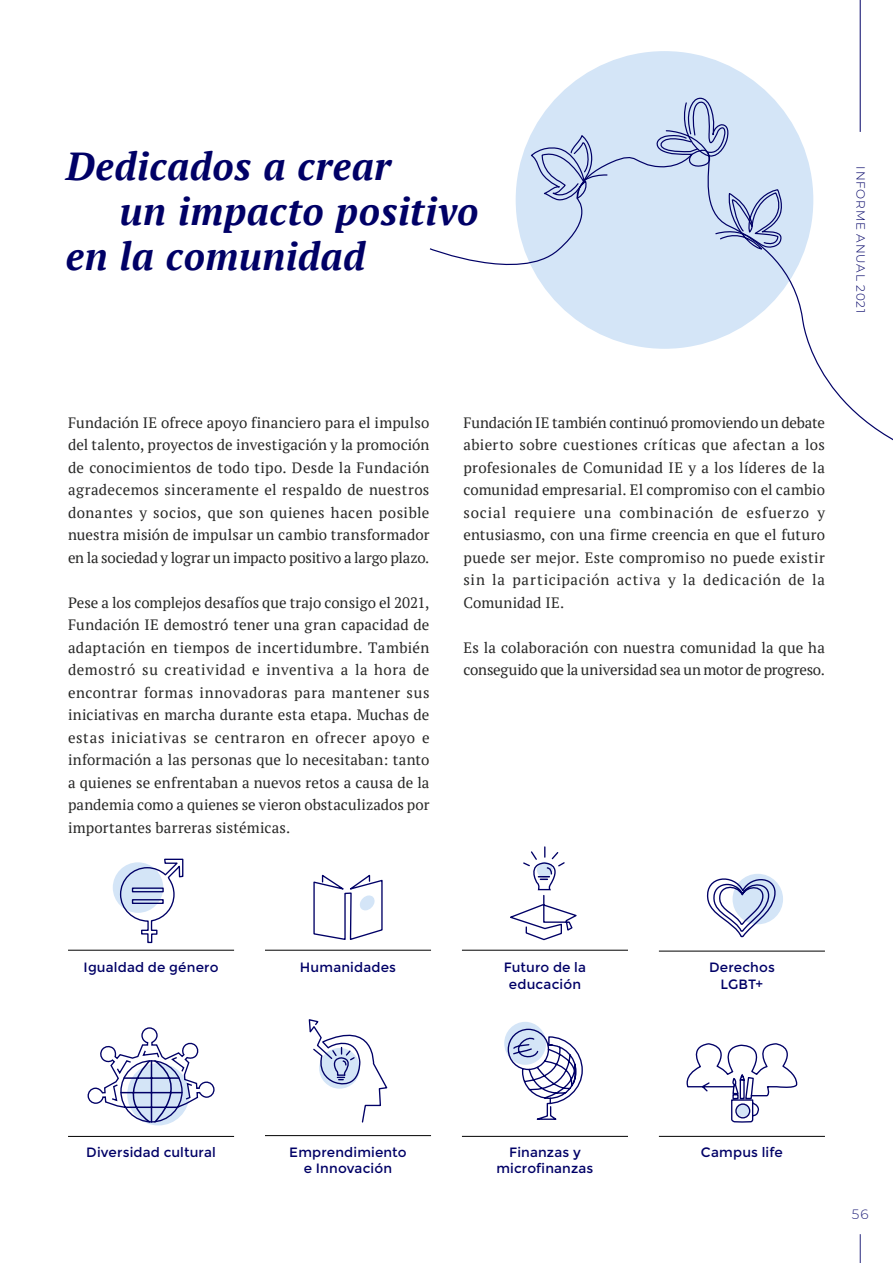
<style>
.page{position:relative;width:893px;height:1263px;background:#fff}
.page>*{position:absolute;margin:0;border:0;box-sizing:border-box;transform-origin:0 0}
._5_Subhead{font:italic 700 39px "PT Serif";letter-spacing:.015em;color:#006}
._6_Running_Text{font:15px/22.5px "PT Serif";letter-spacing:.005em;color:#282827;text-align:justify}
._11_Text_Infographic{font:13.5px "Montserrat";letter-spacing:.01em;color:#006}
.t1{font:300 13.5px "Montserrat";color:#26267d}
.t2{font:300 12px "Montserrat";letter-spacing:.065em;color:#006}
</style>
<div class="page">
<div style="left:516px;top:51px;width:297px;height:298px;background:#d4e5f7;border-radius:50%"></div>
<hr style="left:265px;top:1135px;width:166px;height:1px;background:#000">
<hr style="left:265px;top:950px;width:166px;height:1px;background:#000">
<svg style="left:313px;top:874px;width:70px;height:66px"></svg>
<svg style="left:308px;top:1019px;width:80px;height:104px"></svg>
<div style="left:504px;top:1022px;width:42px;height:43px;background:#d4e5f7;border-radius:50%"></div>
<hr style="left:462px;top:950px;width:166px;height:1px;background:#000">
<hr style="left:462px;top:1136px;width:166px;height:1px;background:#000">
<svg style="left:510px;top:846px;width:67px;height:95px"></svg>
<svg style="left:507px;top:1028px;width:76px;height:92px"></svg>
<div style="left:733px;top:874px;width:50px;height:50px;background:#d4e5f7;border-radius:50%"></div>
<hr style="left:659px;top:1136px;width:166px;height:1px;background:#000">
<hr style="left:659px;top:951px;width:166px;height:1px;background:#000">
<svg style="left:706px;top:874px;width:72px;height:64px"></svg>
<svg style="left:683px;top:1044px;width:115px;height:93px"></svg>
<div style="left:113px;top:862px;width:50px;height:51px;background:#d4e5f7;border-radius:50%"></div>
<hr style="left:68px;top:950px;width:166px;height:1px;background:#000">
<hr style="left:68px;top:1136px;width:166px;height:1px;background:#000">
<svg style="left:119px;top:858px;width:65px;height:86px"></svg>
<div style="left:132px;top:887px;width:32px;height:5px;border:1px solid #006"></div>
<div style="left:132px;top:899px;width:32px;height:5px;border:1px solid #006"></div>
<svg style="left:87px;top:1027px;width:128px;height:97px"></svg>
<svg style="left:429px;top:144px;width:464px;height:297px"></svg>
<svg style="left:530px;top:136px;width:78px;height:65px"></svg>
<svg style="left:653px;top:96px;width:135px;height:153px"></svg>
<svg style="left:860px;top:1234px;width:1px;height:29px"></svg>
<hr style="left:860px;top:0;width:1px;height:132px;background:#006">
<p class="_5_Subhead" style="left:66px;top:141px;width:327px">Dedicados a crear</p>
<p class="_5_Subhead" style="left:120px;top:186px;width:360px">un impacto positivo</p>
<p class="_5_Subhead" style="left:66px;top:231px;width:301px">en la comunidad</p>
<p class="t2" style="left:869px;top:166px;width:148px;rotate:90deg">INFORME ANUAL 2021</p>
<p class="_6_Running_Text" style="left:68px;top:411px;width:363px">Fundación IE ofrece apoyo financiero para el impulso del talento, proyectos de investigación y la promoción de conocimientos de todo tipo. Desde la Fundación agradecemos sinceramente el respaldo de nuestros donantes y socios, que son quienes hacen posible nuestra misión de impulsar un cambio transformador en la sociedad y lograr un impacto positivo a largo plazo.</p>
<p class="_6_Running_Text" style="left:68px;top:591px;width:363px">Pese a los complejos desafíos que trajo consigo el 2021, Fundación IE demostró tener una gran capacidad de adaptación en tiempos de incertidumbre. También demostró su creatividad e inventiva a la hora de encontrar formas innovadoras para mantener sus iniciativas en marcha durante esta etapa. Muchas de estas iniciativas se centraron en ofrecer apoyo e información a las personas que lo necesitaban: tanto a quienes se enfrentaban a nuevos retos a causa de la pandemia como a quienes se vieron obstaculizados por importantes barreras sistémicas.</p>
<p class="_6_Running_Text" style="left:463px;top:411px;width:363px">Fundación IE también continuó promoviendo un debate abierto sobre cuestiones críticas que afectan a los profesionales de Comunidad IE y a los líderes de la comunidad empresarial. El compromiso con el cambio social requiere una combinación de esfuerzo y entusiasmo, con una firme creencia en que el futuro puede ser mejor. Este compromiso no puede existir sin la participación activa y la dedicación de la Comunidad IE.</p>
<p class="_6_Running_Text" style="left:463px;top:636px;width:363px">Es la colaboración con nuestra comunidad la que ha conseguido que la universidad sea un motor de progreso.</p>
<p class="_11_Text_Infographic" style="left:84px;top:959px;width:136px">Igualdad de género</p>
<p class="_11_Text_Infographic" style="left:300px;top:959px;width:98px">Humanidades</p>
<p class="_11_Text_Infographic" style="left:504px;top:959px;width:84px">Futuro de la</p>
<p class="_11_Text_Infographic" style="left:509px;top:976px;width:74px">educación</p>
<p class="_11_Text_Infographic" style="left:709px;top:959px;width:67px">Derechos</p>
<p class="_11_Text_Infographic" style="left:720px;top:976px;width:44px">LGBT+</p>
<p class="_11_Text_Infographic" style="left:86px;top:1144px;width:131px">Diversidad cultural</p>
<p class="_11_Text_Infographic" style="left:289px;top:1144px;width:119px">Emprendimiento</p>
<p class="_11_Text_Infographic" style="left:304px;top:1161px;width:90px">e Innovación</p>
<p class="_11_Text_Infographic" style="left:509px;top:1144px;width:73px">Finanzas y</p>
<p class="_11_Text_Infographic" style="left:496px;top:1161px;width:98px">microfinanzas</p>
<p class="_11_Text_Infographic" style="left:701px;top:1144px;width:83px">Campus life</p>
<p class="t1" style="left:852px;top:1205px;width:19px">56</p>
</div>
